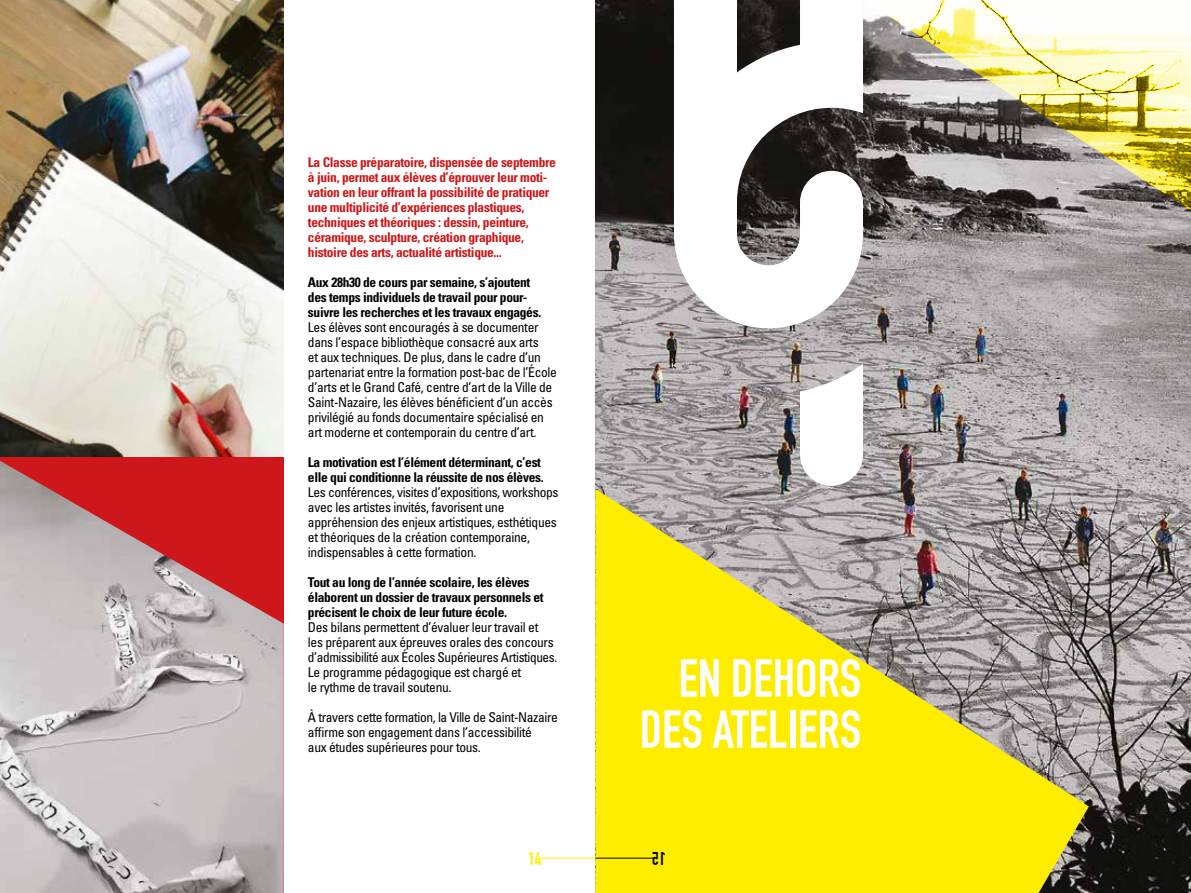
<style>
.page{position:relative;width:1191px;height:893px;background:#fff}
.page>*{position:absolute;margin:0;border:0;box-sizing:border-box;transform-origin:0 0}
.t1{font:700 52.5px/51px "DIN Condensed";color:#fff;text-align:right}
.t2{font:700 18px "DIN Condensed";color:#ffed00}
.t3{font:condensed 13.5px/15px "Univers";letter-spacing:-.025em;color:#000}
.t4{font:700 condensed 13.5px/15px "Univers";letter-spacing:-.025em;color:#000}
.t5{font:700 condensed 13.5px/15px "Univers";letter-spacing:-.025em;color:#cd171a}
</style>
<div class="page">
<img style="left:0;top:0;width:284px;height:456px">
<img style="left:0;top:461px;width:284px;height:432px">
<hr style="left:539px;top:858px;width:56px;height:1px;background:#ffed00">
<img style="left:595px;top:0;width:596px;height:893px">
<svg style="left:595px;top:489px;width:494px;height:404px;background:#d7c93d"></svg>
<svg style="left:863px;top:0;width:328px;height:276px;background:#afa990"></svg>
<hr style="left:595px;top:858px;width:59px;height:1px;background:#000">
<svg style="left:800px;top:364px;width:63px;height:122px"></svg>
<svg style="left:674px;top:0;width:189px;height:328px"></svg>
<svg style="left:653px;top:852px;width:11px;height:13px"></svg>
<p class="t5" style="left:308px;top:154px;width:250px">La Classe préparatoire, dispensée de septembre à juin, permet aux élèves d’éprouver leur moti&shy;vation en leur offrant la possibilité de pratiquer une multiplicité d’expériences plastiques, techniques et théoriques : dessin, peinture, céramique, sculpture, création graphique, histoire des arts, actualité artistique...</p>
<p class="t4" style="left:308px;top:274px;width:235px">Aux 28h30 de cours par semaine, s’ajoutent des temps individuels de travail pour pour&shy;suivre les recherches et les travaux engagés.</p>
<p class="t3" style="left:308px;top:319px;width:250px">Les élèves sont encouragés à se documenter dans l’espace bibliothèque consacré aux arts<br>et aux techniques. De plus, dans le cadre d’un partenariat entre la formation post-bac de l’École d’arts et le Grand Café, centre d’art de la Ville de Saint-Nazaire, les élèves bénéficient d’un accès privilégié au fonds documentaire spécialisé en art moderne et contemporain du centre d’art.</p>
<p class="t4" style="left:308px;top:454px;width:237px">La motivation est l’élément déterminant, c’est elle qui conditionne la réussite de nos élèves.</p>
<p class="t3" style="left:308px;top:484px;width:252px">Les conférences, visites d’expositions, workshops avec les artistes invités, favorisent une appréhension des enjeux artistiques, esthétiques et théoriques de la création contemporaine, indispensables à cette formation.</p>
<p class="t4" style="left:308px;top:574px;width:237px">Tout au long de l’année scolaire, les élèves élaborent un dossier de travaux personnels et précisent le choix de leur future école.</p>
<p class="t3" style="left:308px;top:619px;width:251px">Des bilans permettent d’évaluer leur travail et<br>les préparent aux épreuves orales des concours d’admissibilité aux Écoles Supérieures Artistiques.<br>Le programme pédagogique est chargé et<br>le rythme de travail soutenu.</p>
<p class="t3" style="left:308px;top:709px;width:251px">À travers cette formation, la Ville de Saint-Nazaire affirme son engagement dans l’accessibilité<br>aux études supérieures pour tous.</p>
<h2 class="t2" style="left:528px;top:848px;width:15px">14</h2>
<h1 class="t1" style="left:639px;top:653px;width:223px">EN DEHORS<br>DES ATELIERS</h1>
</div>
